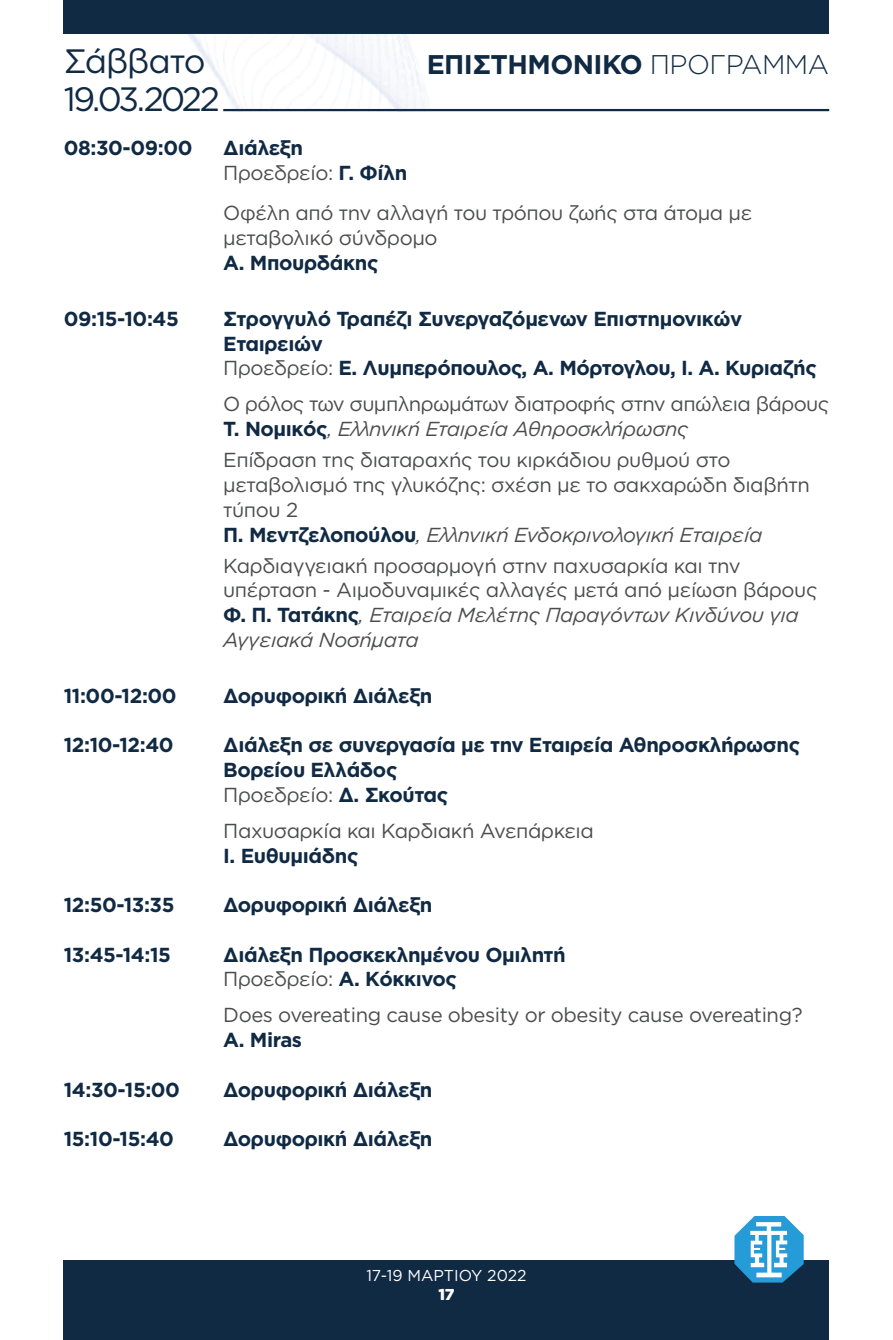
<style>
.page{position:relative;width:893px;height:1340px;background:#fff}
.page>*{position:absolute;margin:0;border:0;box-sizing:border-box;transform-origin:0 0}
.t1{font:33.75px "Gotham Greek";letter-spacing:-.055em;color:#112a44}
.t2{font:700 27px "Gotham Greek";letter-spacing:-.02em;color:#112a44}
.t3{font:20.25px/24.8px "Gotham Greek";letter-spacing:-.02em;color:#4b4c4d}
.t4{font:700 20.25px/24.8px "Gotham Greek";letter-spacing:-.02em;color:#112a44}
.t5{font:15.75px "Gotham Greek";color:#fff}
.t6{font:900 15.75px "Gotham Greek";color:#fff}
.s1{font-weight:300}
.s2{font-weight:400;color:#4b4c4d}
.s3{font-weight:700;color:#112a44}
.s4{font-style:italic}
</style>
<div class="page">
<div style="left:64px;top:1260px;width:765px;height:79px;background:#112a44"></div>
<div style="left:64px;top:0;width:765px;height:33px;background:#112a44"></div>
<svg style="left:734px;top:1216px;width:70px;height:66px"></svg>
<hr style="left:223px;top:109px;width:606px;height:2px;background:#112a44">
<img style="left:64px;top:33px;width:404px;height:78px">
<h1 class="t1" style="left:64px;top:42px;width:143px">Σάββατο</h1>
<h2 class="t2" style="left:427px;top:48px;width:402px">ΕΠΙΣΤΗΜΟΝΙΚΌ <span class="s1">ΠΡΌΓΡΑΜΜΑ</span></h2>
<h1 class="t1" style="left:64px;top:81px;width:158px">19.03.2022</h1>
<p class="t4" style="left:64px;top:135px;width:130px">08:30-09:00</p>
<p class="t4" style="left:223px;top:135px;width:186px">Διάλεξη<br><span class="s2">Προεδρείο:</span> Γ. Φίλη</p>
<p class="t3" style="left:223px;top:200px;width:531px">Οφέλη από την αλλαγή του τρόπου ζωής στα άτομα με μεταβολικό σύνδρομο</p>
<p class="t4" style="left:223px;top:250px;width:157px">Α. Μπουρδάκης</p>
<p class="t4" style="left:64px;top:306px;width:117px">09:15-10:45</p>
<p class="t4" style="left:223px;top:306px;width:595px">Στρογγυλό Τραπέζι Συνεργαζόμενων Επιστημονικών<br>Εταιρειών<br><span class="s2">Προεδρείο:</span> Ε. Λυμπερόπουλος, Α. Μόρτογλου, Ι. Α. Κυριαζής</p>
<p class="t3" style="left:223px;top:391px;width:607px">Ο ρόλος των συμπληρωμάτων διατροφής στην απώλεια βάρους<br><span class="s3">Τ. Νομικός</span><span class="s4">, Ελληνική Εταιρεία Αθηροσκλήρωσης</span></p>
<p class="t3" style="left:223px;top:447px;width:588px">Επίδραση της διαταραχής του κιρκάδιου ρυθμού στο μεταβολισμό της γλυκόζης: σχέση με το σακχαρώδη διαβήτη τύπου 2<br><span class="s3">Π. Μεντζελοπούλου</span><span class="s4">, Ελληνική Ενδοκρινολογική Εταιρεία</span></p>
<p class="t3" style="left:223px;top:553px;width:596px">Καρδιαγγειακή προσαρμογή στην παχυσαρκία και την υπέρταση - Αιμοδυναμικές αλλαγές μετά από μείωση βάρους <span class="s3">Φ. Π. Τατάκης</span><span class="s4">, Εταιρεία Μελέτης Παραγόντων Κινδύνου για Αγγειακά Νοσήματα</span></p>
<p class="t4" style="left:64px;top:682px;width:114px">11:00-12:00</p>
<p class="t4" style="left:223px;top:682px;width:211px">Δορυφορική Διάλεξη</p>
<p class="t4" style="left:64px;top:732px;width:111px">12:10-12:40</p>
<p class="t4" style="left:223px;top:732px;width:579px">Διάλεξη σε συνεργασία με την Εταιρεία Αθηροσκλήρωσης<br>Βορείου Ελλάδος<br><span class="s2">Προεδρείο:</span> Δ. Σκούτας</p>
<p class="t3" style="left:223px;top:818px;width:372px">Παχυσαρκία και Καρδιακή Ανεπάρκεια</p>
<p class="t4" style="left:223px;top:842px;width:137px">Ι. Ευθυμιάδης</p>
<p class="t4" style="left:64px;top:892px;width:112px">12:50-13:35</p>
<p class="t4" style="left:223px;top:892px;width:211px">Δορυφορική Διάλεξη</p>
<p class="t4" style="left:64px;top:941px;width:109px">13:45-14:15</p>
<p class="t4" style="left:223px;top:941px;width:344px">Διάλεξη Προσκεκλημένου Ομιλητή<br><span class="s2">Προεδρείο:</span> Α. Κόκκινος</p>
<p class="t3" style="left:223px;top:1002px;width:581px">Does overeating cause obesity or obesity cause overeating?</p>
<p class="t4" style="left:223px;top:1027px;width:80px">Α. Miras</p>
<p class="t4" style="left:64px;top:1076px;width:118px">14:30-15:00</p>
<p class="t4" style="left:223px;top:1076px;width:211px">Δορυφορική Διάλεξη</p>
<p class="t4" style="left:64px;top:1126px;width:112px">15:10-15:40</p>
<p class="t4" style="left:223px;top:1126px;width:211px">Δορυφορική Διάλεξη</p>
<p class="t5" style="left:366px;top:1266px;width:162px">17-19 ΜΑΡΤΊΟΥ 2022</p>
<p class="t6" style="left:438px;top:1285px;width:18px">17</p>
</div>
